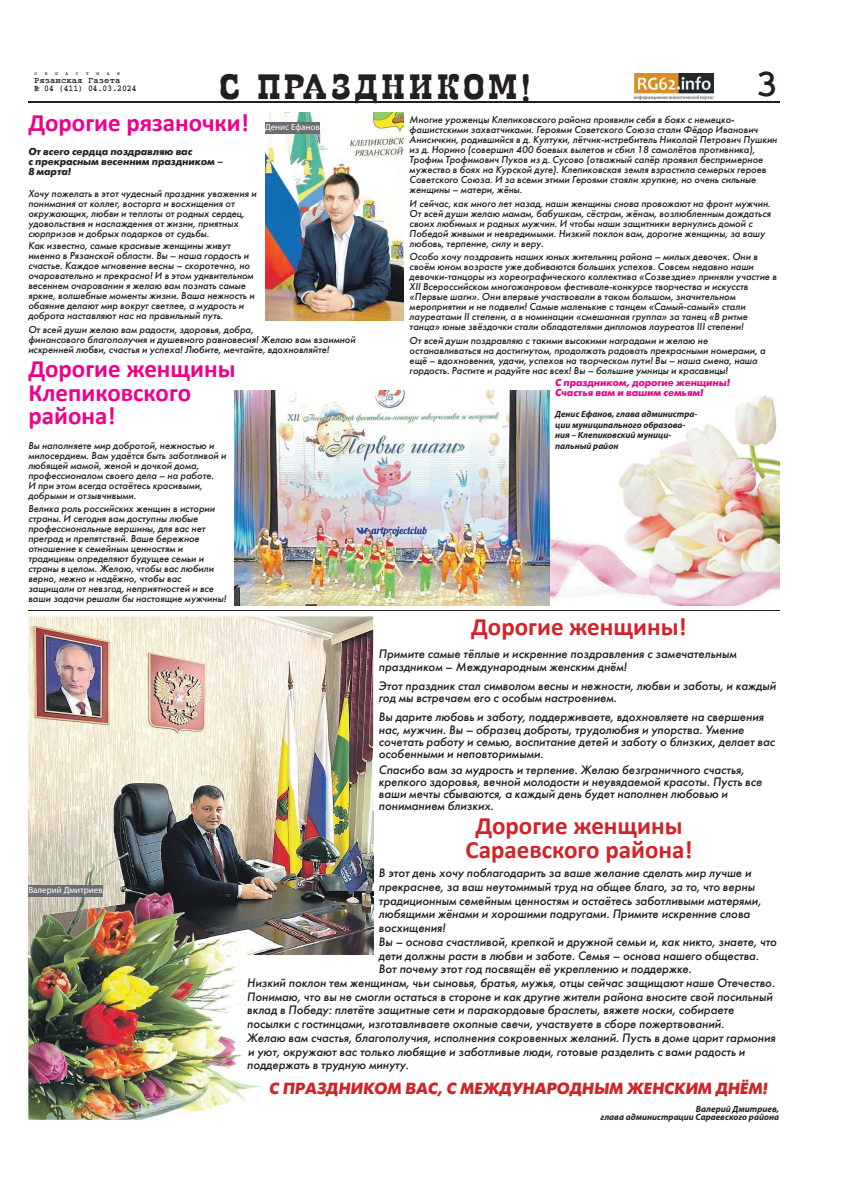
<style>
.page{position:relative;width:842px;height:1191px;background:#fff}
.page>*{position:absolute;margin:0;border:0;box-sizing:border-box;transform-origin:0 0}
.t1{font:700 40px "Courier C";color:#231f20}
.t2{font:700 36.6px "Egipet";letter-spacing:.06em;color:#231f20}
.t3{font:700 25px/23.8px "Calibri";color:#ed028c}
.t4{font:700 25px/23.8px "Calibri";color:#d1232a;text-align:center}
.t5{font:italic 700 16.1px "Futuris C";color:#d1232a}
.t6{font:italic 12.2px/12.2px "Futuris C";color:#231f20}
.t7{font:italic 10px/10px "Futuris C";color:#231f20}
.t8{font:italic 700 10px/10px "Futuris C";color:#231f20}
.t9{font:italic 700 10px/10px "Futuris C";color:#ed028c}
.t10{font:italic 700 9px/10.5px "Myriad Pro";color:#231f20}
.t11{font:9px "Myriad Pro";color:#fff}
.t12{font:700 9px "Courier C";color:#231f20;scale:.9 1}
.t13{font:700 9px "Courier C";color:#231f20}
.t14{font:700 4.6px "Courier C";color:#231f20}
</style>
<div class="page">
<hr style="left:28px;top:101px;width:752px;height:1px;background:#231f20">
<img style="left:634px;top:73px;width:79px;height:26px">
<img style="left:549px;top:390px;width:231px;height:216px">
<hr style="left:28px;top:610px;width:752px;height:1px;background:#231f20">
<img style="left:265px;top:113px;width:139px;height:208px">
<img style="left:234px;top:390px;width:315px;height:216px">
<div style="left:265px;top:123px;width:55px;height:11px;background:#6c6d70"></div>
<img style="left:28px;top:616px;width:345px;height:195px">
<img style="left:371px;top:811px;width:3px;height:144px">
<img style="left:28px;top:954px;width:343px;height:165px">
<img style="left:248px;top:978px;width:123px;height:11px">
<img style="left:248px;top:992px;width:123px;height:11px">
<img style="left:248px;top:1005px;width:123px;height:12px">
<img style="left:248px;top:1019px;width:123px;height:11px">
<img style="left:247px;top:1032px;width:124px;height:12px">
<img style="left:249px;top:1046px;width:122px;height:12px">
<img style="left:248px;top:1063px;width:123px;height:8px">
<img style="left:270px;top:1079px;width:101px;height:17px">
<img style="left:28px;top:811px;width:345px;height:143px">
<div style="left:28px;top:886px;width:75px;height:11px;background:#6c6d70"></div>
<p class="t1" style="left:756px;top:67px;width:25px">3</p>
<p class="t14" style="left:35px;top:71px;width:4px">О</p>
<p class="t14" style="left:45px;top:71px;width:4px">Б</p>
<p class="t14" style="left:55px;top:71px;width:4px">Л</p>
<p class="t14" style="left:66px;top:71px;width:4px">А</p>
<p class="t14" style="left:76px;top:71px;width:4px">С</p>
<p class="t14" style="left:86px;top:71px;width:4px">Т</p>
<p class="t14" style="left:97px;top:71px;width:4px">Н</p>
<p class="t14" style="left:107px;top:71px;width:4px">А</p>
<p class="t14" style="left:117px;top:71px;width:4px">Я</p>
<p class="t2" style="left:219px;top:68px;width:313px">С ПРАЗДНИКОМ!</p>
<p class="t3" style="left:28px;top:113px;width:222px">Дорогие рязаночки!</p>
<p class="t8" style="left:28px;top:147px;width:196px">От всего сердца поздравляю вас<br>с прекрасным весенним праздником –<br>8 марта!</p>
<p class="t7" style="left:28px;top:188px;width:230px">Хочу пожелать в этот чудесный праздник уважения и понимания от коллег, восторга и восхищения от окружающих, любви и теплоты от родных сердец, удовольствия и наслаждения от жизни, приятных сюрпризов и добрых подарков от судьбы.</p>
<p class="t7" style="left:28px;top:241px;width:228px">Как известно, самые красивые женщины живут именно в Рязанской области. Вы – наша гордость и счастье. Каждое мгновение весны – скоротечно, но очаровательно и прекрасно! И в этом удивительном весеннем очаровании я желаю вам познать самые яркие, волшебные моменты жизни. Ваша нежность и обаяние делают мир вокруг светлее, а мудрость и доброта наставляют нас на правильный путь.</p>
<p class="t7" style="left:28px;top:325px;width:329px">От всей души желаю вам радости, здоровья, добра,<br>финансового благополучия и душевного равновесия! Желаю вам взаимной искренней любви, счастья и успеха! Любите, мечтайте, вдохновляйте!</p>
<p class="t3" style="left:28px;top:359px;width:209px">Дорогие женщины<br>Клепиковского района!</p>
<p class="t7" style="left:28px;top:440px;width:200px">Вы наполняете мир добротой, нежностью и милосердием. Вам удаётся быть заботливой и любящей мамой, женой и дочкой дома, профессионалом своего дела – на работе.<br>И при этом всегда остаётесь красивыми, добрыми и отзывчивыми.</p>
<p class="t7" style="left:28px;top:503px;width:199px">Велика роль российских женщин в истории страны. И сегодня вам доступны любые профессиональные вершины, для вас нет преград и препятствий. Ваше бережное отношение к семейным ценностям и традициям определяют будущее семьи и страны в целом. Желаю, чтобы вас любили верно, нежно и надёжно, чтобы вас защищали от невзгод, неприятностей и все ваши задачи решали бы настоящие мужчины!</p>
<p class="t13" style="left:34px;top:76px;width:88px">Рязанская Газета</p>
<p class="t12" style="left:35px;top:85px;width:115px">№ 04 (411) 04.03.2024</p>
<p class="t7" style="left:410px;top:115px;width:369px">Многие уроженцы Клепиковского района проявили себя в боях с немецко&shy;фашистскими захватчиками. Героями Советского Союза стали Фёдор Иванович Анисичкин, родившийся в д. Култуки, лётчик-истребитель Николай Петрович Пушкин из д. Норино (совершил 400 боевых вылетов и сбил 18 самолётов противника), Трофим Трофимович Пуков из д. Сусово (отважный сапёр проявил беспримерное мужество в боях на Курской дуге). Клепиковская земля взрастила семерых героев Советского Союза. И за всеми этими Героями стояли хрупкие, но очень сильные женщины – матери, жёны.</p>
<p class="t7" style="left:410px;top:199px;width:363px">И сейчас, как много лет назад, наши женщины снова провожают на фронт мужчин.<br>От всей души желаю мамам, бабушкам, сёстрам, жёнам, возлюбленным дождаться своих любимых и родных мужчин. И чтобы наши защитники вернулись домой с Победой живыми и невредимыми. Низкий поклон вам, дорогие женщины, за вашу любовь, терпение, силу и веру.</p>
<p class="t7" style="left:410px;top:251px;width:369px">Особо хочу поздравить наших юных жительниц района – милых девочек. Они в своём юном возрасте уже добиваются больших успехов. Совсем недавно наши девочки-танцоры из хореографического коллектива «Созвездие» приняли участие в XII Всероссийском многожанровом фестивале-конкурсе творчества и искусств «Первые шаги». Они впервые участвовали в таком большом, значительном мероприятии и не подвели! Самые маленькие с танцем «Самый-самый» стали лауреатами II степени, а в номинации «смешанная группа» за танец «В ритме танца» юные звёздочки стали обладателями дипломов лауреатов III степени!</p>
<p class="t7" style="left:410px;top:335px;width:357px">От всей души поздравляю с такими высокими наградами и желаю не останавливаться на достигнутом, продолжать радовать прекрасными номерами, а ещё – вдохновения, удачи, успехов на творческом пути! Вы – наша смена, наша гордость. Растите и радуйте нас всех! Вы – большие умницы и красавицы!</p>
<p class="t9" style="left:555px;top:377px;width:176px">С праздником, дорогие женщины!<br>Счастья вам и вашим семьям!</p>
<p class="t10" style="left:555px;top:409px;width:144px">Денис Ефанов, глава администра&shy;ции муниципального образова&shy;ния – Клепиковский муници&shy;пальный район</p>
<p class="t11" style="left:265px;top:122px;width:56px">Денис Ефанов</p>
<p class="t11" style="left:28px;top:885px;width:76px">Валерий Дмитриев</p>
<p class="t4" style="left:471px;top:617px;width:217px">Дорогие женщины!</p>
<p class="t6" style="left:379px;top:648px;width:359px">Примите самые тёплые и искренние поздравления с замечательным праздником – Международным женским днём!</p>
<p class="t6" style="left:379px;top:679px;width:399px">Этот праздник стал символом весны и нежности, любви и заботы, и каждый год мы встречаем его с особым настроением.</p>
<p class="t6" style="left:379px;top:711px;width:398px">Вы дарите любовь и заботу, поддерживаете, вдохновляете на свершения нас, мужчин. Вы – образец доброты, трудолюбия и упорства. Умение сочетать работу и семью, воспитание детей и заботу о близких, делает вас особенными и неповторимыми.</p>
<p class="t6" style="left:379px;top:763px;width:385px">Спасибо вам за мудрость и терпение. Желаю безграничного счастья, крепкого здоровья, вечной молодости и неувядаемой красоты. Пусть все ваши мечты сбываются, а каждый день будет наполнен любовью и пониманием близких.</p>
<p class="t4" style="left:465px;top:816px;width:229px">Дорогие женщины<br>Сараевского района!</p>
<p class="t6" style="left:379px;top:867px;width:374px">В этот день хочу поблагодарить за ваше желание сделать мир лучше и</p>
<p class="t6" style="left:379px;top:880px;width:378px">прекраснее, за ваш неутомимый труд на общее благо, за то, что верны</p>
<p class="t6" style="left:379px;top:894px;width:384px">традиционным семейным ценностям и остаётесь заботливыми матерями,</p>
<p class="t6" style="left:379px;top:908px;width:373px">любящими жёнами и хорошими подругами. Примите искренние слова</p>
<p class="t6" style="left:379px;top:922px;width:68px">восхищения!</p>
<p class="t6" style="left:379px;top:935px;width:400px">Вы – основа счастливой, крепкой и дружной семьи и, как никто, знаете, что</p>
<p class="t6" style="left:379px;top:949px;width:382px">дети должны расти в любви и заботе. Семья – основа нашего общества.</p>
<p class="t6" style="left:379px;top:963px;width:315px">Вот почему этот год посвящён её укреплению и поддержке.</p>
<p class="t6" style="left:247px;top:976px;width:529px">Низкий поклон тем женщинам, чьи сыновья, братья, мужья, отцы сейчас защищают наше Отечество.</p>
<p class="t6" style="left:247px;top:990px;width:527px">Понимаю, что вы не смогли остаться в стороне и как другие жители района вносите свой посильный</p>
<p class="t6" style="left:247px;top:1004px;width:489px">вклад в Победу: плетёте защитные сети и паракордовые браслеты, вяжете носки, собираете</p>
<p class="t6" style="left:247px;top:1017px;width:479px">посылки с гостинцами, изготавливаете окопные свечи, участвуете в сборе пожертвований.</p>
<p class="t6" style="left:247px;top:1031px;width:530px">Желаю вам счастья, благополучия, исполнения сокровенных желаний. Пусть в доме царит гармония</p>
<p class="t6" style="left:248px;top:1045px;width:499px">и уют, окружают вас только любящие и заботливые люди, готовые разделить с вами радость и</p>
<p class="t5" style="left:269px;top:1079px;width:500px">С ПРАЗДНИКОМ ВАС, С МЕЖДУНАРОДНЫМ ЖЕНСКИМ ДНЁМ!</p>
<p class="t10" style="left:600px;top:1104px;width:180px;line-height:8px;text-align:right">Валерий Дмитриев,<br>глава администрации Сараевского района</p>
<p class="t6" style="left:247px;top:1059px;width:163px">поддержать в трудную минуту.</p>
</div>
